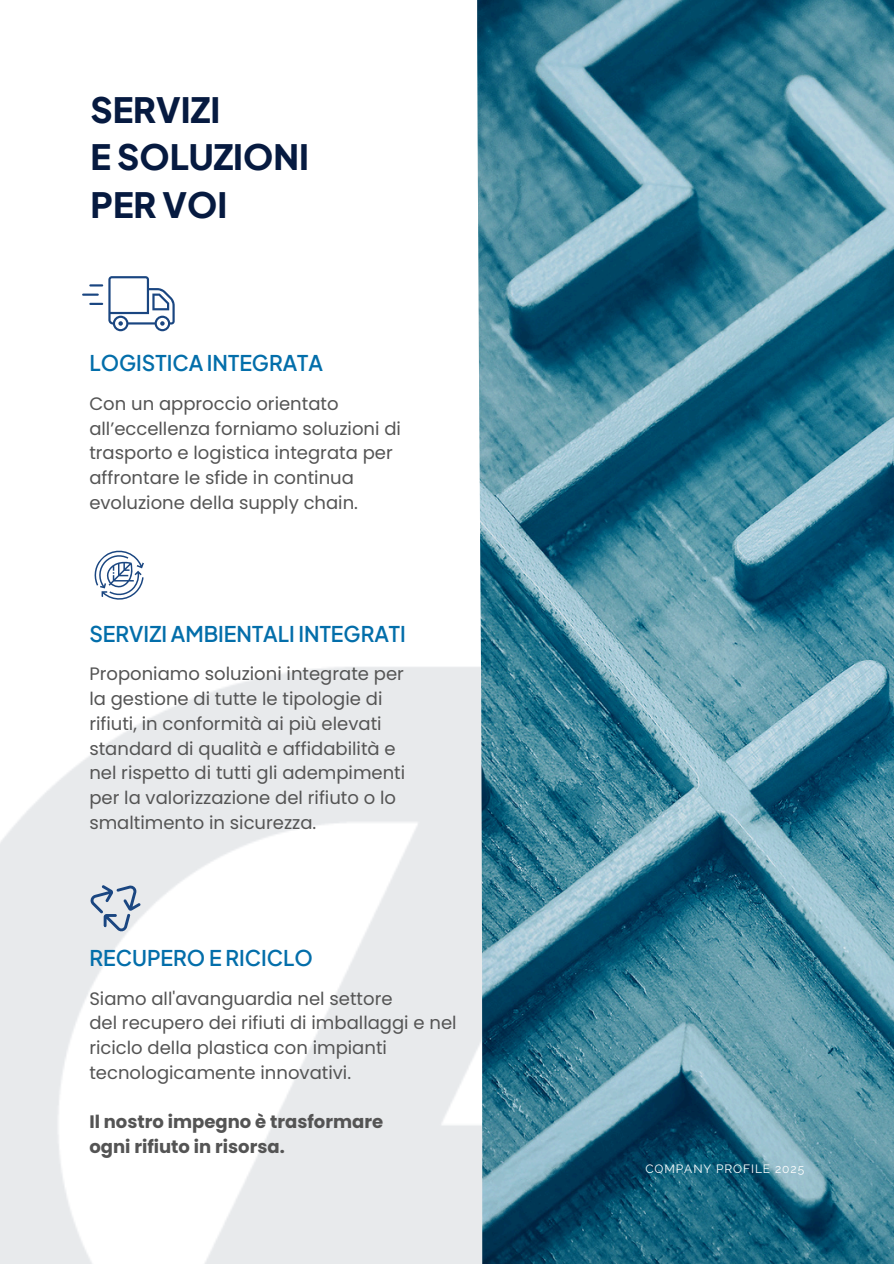
<style>
.page{position:relative;width:894px;height:1264px;background:#fff}
.page>*{position:absolute;margin:0;border:0;box-sizing:border-box;transform-origin:0 0}
.t1{font:800 34.5px/47.2px "Plus Jakarta Sans";color:#061a40}
.t2{font:600 21px "Plus Jakarta Sans";color:#036eaa}
.t3{font:18px/24.8px "Poppins";color:#545454}
.t4{font:700 18px/24.8px "Poppins";color:#545454}
.t5{font:12px "Raleway";letter-spacing:.075em;color:#fff}
</style>
<div class="page">
<img style="left:477px;top:0;width:416px;height:1263px">
<hr style="left:82px;top:293px;width:17px;height:3px;background:#1a4681">
<svg style="left:89px;top:276px;width:85px;height:55px"></svg>
<svg style="left:94px;top:550px;width:50px;height:50px"></svg>
<svg style="left:82px;top:869px;width:70px;height:70px;background:#d4dae2"></svg>
<h2 class="t1" style="left:91px;top:85px;width:220px">SERVIZI<br>E SOLUZIONI<br>PER VOI</h2>
<p class="t2" style="left:89px;top:349px;width:235px">LOGISTICA INTEGRATA</p>
<h2 class="t3" style="left:89px;top:391px;width:313px">Con un approccio orientato all’eccellenza forniamo soluzioni di trasporto e logistica integrata per affrontare le sfide in continua evoluzione della supply chain.</h2>
<p class="t2" style="left:89px;top:619px;width:318px">SERVIZI AMBIENTALI INTEGRATI</p>
<h4 class="t3" style="left:89px;top:661px;width:317px">Proponiamo soluzioni integrate per la gestione di tutte le tipologie di rifiuti, in conformità ai più elevati standard di qualità e affidabilità e nel rispetto di tutti gli adempimenti per la valorizzazione del rifiuto o lo smaltimento in sicurezza.</h4>
<h1 class="t2" style="left:89px;top:943px;width:225px">RECUPERO E RICICLO</h1>
<p class="t3" style="left:89px;top:985px;width:368px">Siamo all'avanguardia nel settore<br>del recupero dei rifiuti di imballaggi e nel riciclo della plastica con impianti tecnologicamente innovativi.</p>
<p class="t4" style="left:89px;top:1109px;width:295px">Il nostro impegno è trasformare ogni rifiuto in risorsa.</p>
<h4 class="t5" style="left:645px;top:1161px;width:160px">COMPANY PROFILE 2025</h4>
</div>
